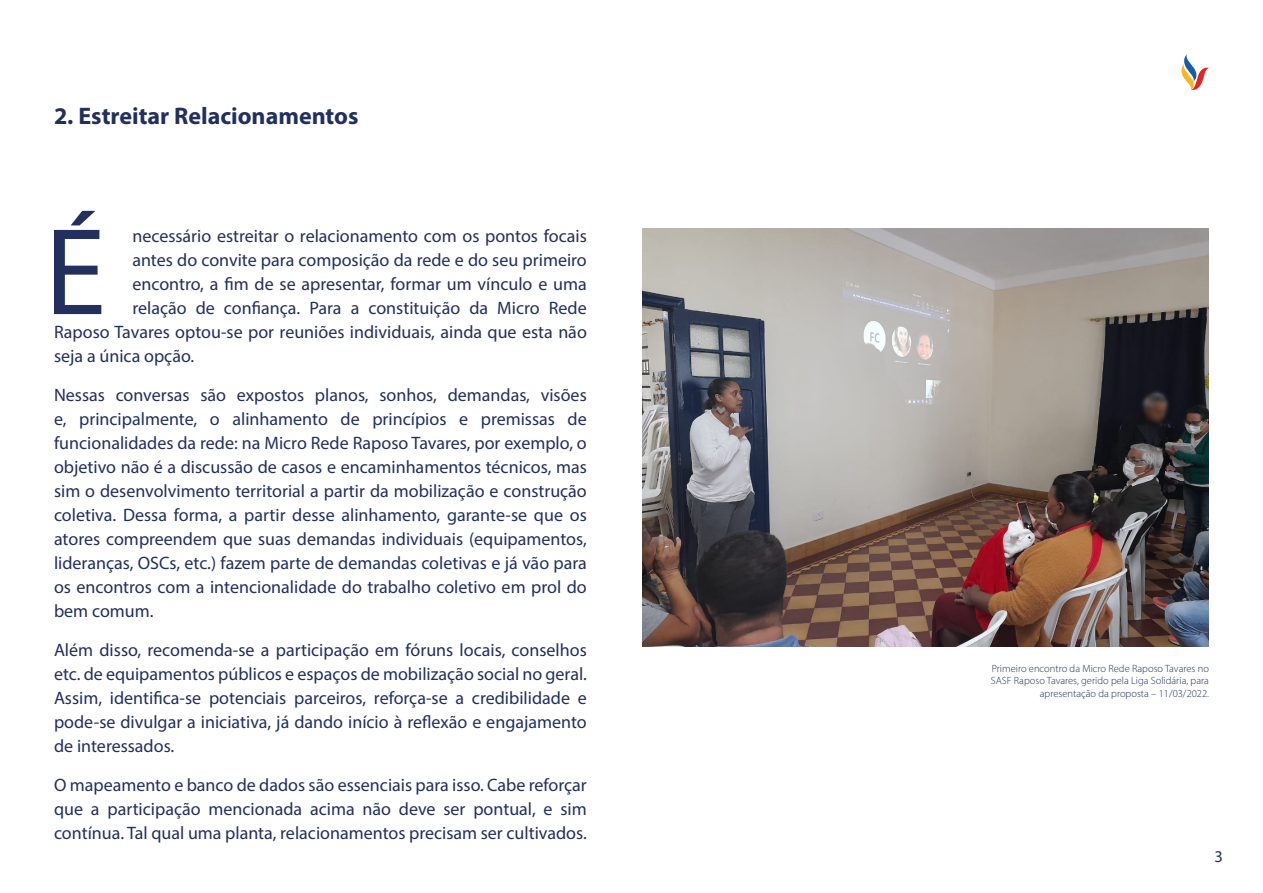
<style>
.page{position:relative;width:1263px;height:893px;background:#fff}
.page>*{position:absolute;margin:0;border:0;box-sizing:border-box;transform-origin:0 0}
.t1{font:124.8px "Myriad Pro";color:#232f5d}
.t2{font:700 24px "Myriad Pro";color:#232f5d}
.t3{font:18px/24px "Myriad Pro";color:#232f5d;text-align:justify}
.t4{font:16.5px "Myriad Pro";color:#232f5d}
.t5{font:300 10.5px/12.6px "Myriad Pro";color:#232f5d;text-align:right}
</style>
<div class="page">
<img style="left:642px;top:229px;width:567px;height:418px">
<svg style="left:1181px;top:54px;width:28px;height:36px"></svg>
<h2 class="t2" style="left:54px;top:101px;width:306px">2. Estreitar Relacionamentos</h2>
<h1 class="t1" style="left:45px;top:195px;width:63px">É</h1>
<p class="t3" style="left:132px;top:224px;width:456px">necessário estreitar o relacionamento com os pontos focais</p>
<p class="t3" style="left:132px;top:248px;width:456px">antes do convite para composição da rede e do seu primeiro</p>
<p class="t3" style="left:132px;top:272px;width:456px">encontro, a fim de se apresentar, formar um vínculo e uma</p>
<p class="t3" style="left:132px;top:296px;width:456px">relação de confiança. Para a constituição da Micro Rede</p>
<p class="t3" style="left:54px;top:320px;width:534px">Raposo Tavares optou-se por reuniões individuais, ainda que esta não</p>
<p class="t3" style="left:54px;top:344px;width:142px">seja a única opção.</p>
<p class="t3" style="left:54px;top:383px;width:534px">Nessas conversas são expostos planos, sonhos, demandas, visões e, principalmente, o alinhamento de princípios e premissas de funcionalidades da rede: na Micro Rede Raposo Tavares, por exemplo, o objetivo não é a discussão de casos e encaminhamentos técnicos, mas sim o desenvolvimento territorial a partir da mobilização e construção coletiva. Dessa forma, a partir desse alinhamento, garante-se que os atores compreendem que suas demandas individuais (equipamentos, lideranças, OSCs, etc.) fazem parte de demandas coletivas e já vão para os encontros com a intencionalidade do trabalho coletivo em prol do bem comum.</p>
<p class="t3" style="left:54px;top:638px;width:534px">Além disso, recomenda-se a participação em fóruns locais, conselhos etc. de equipamentos públicos e espaços de mobilização social no geral.<br>Assim, identifica-se potenciais parceiros, reforça-se a credibilidade e pode-se divulgar a iniciativa, já dando início à reflexão e engajamento de interessados.</p>
<p class="t3" style="left:54px;top:773px;width:534px">O mapeamento e banco de dados são essenciais para isso. Cabe reforçar que a participação mencionada acima não deve ser pontual, e sim contínua. Tal qual uma planta, relacionamentos precisam ser cultivados.</p>
<p class="t5" style="left:991px;top:662px;width:220px">Primeiro encontro da Micro Rede Raposo Tavares no<br>SASF Raposo Tavares, gerido pela Liga Solidária, para apresentação da proposta – 11/03/2022.</p>
<p class="t4" style="left:1214px;top:847px;width:10px">3</p>
</div>
